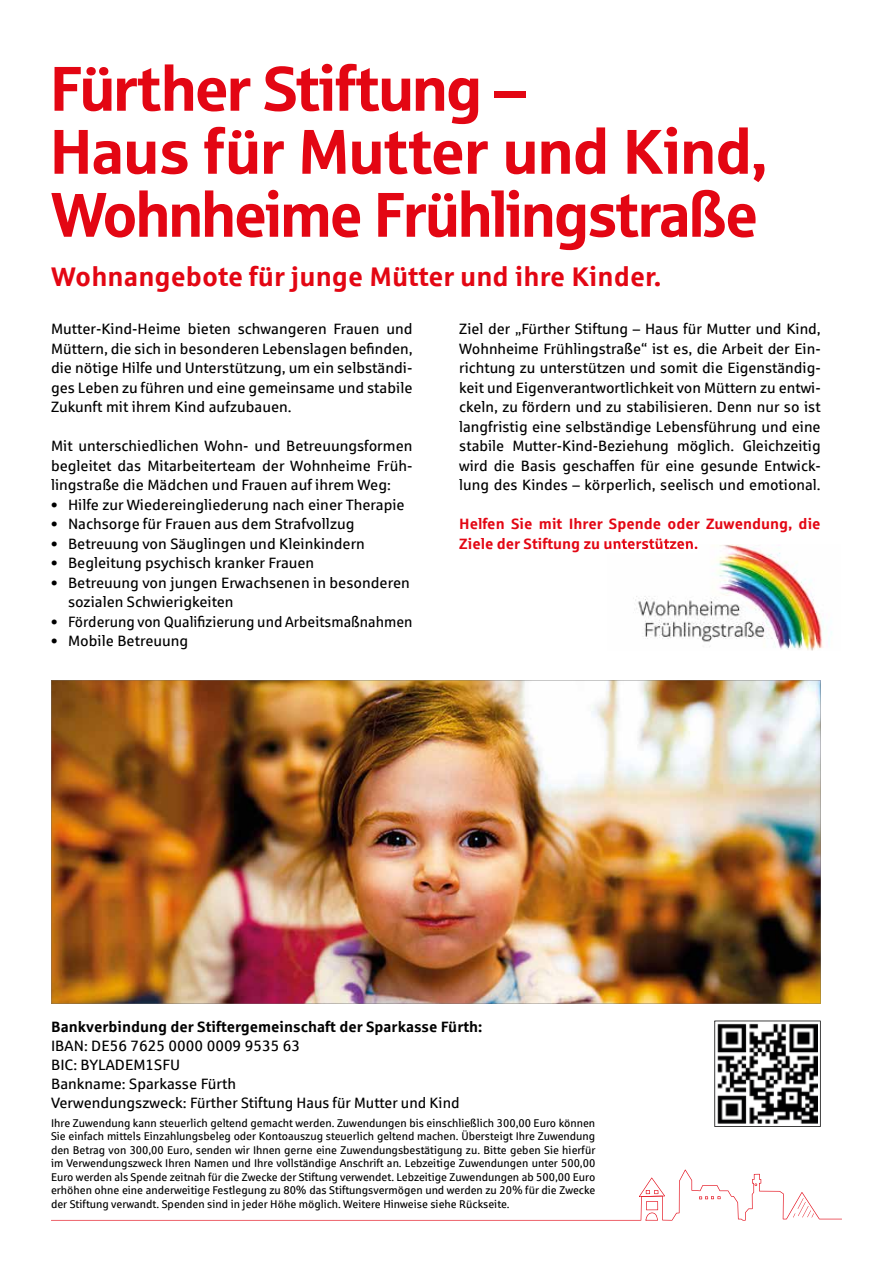
<style>
.page{position:relative;width:893px;height:1263px;background:#fff}
.page>*{position:absolute;margin:0;border:0;box-sizing:border-box;transform-origin:0 0}
.t1{font:63px/63px "Sparkasse Head";letter-spacing:-.01em;color:#e30613}
.t2{font:700 27px "Sparkasse Rg";color:#e30613}
.t3{font:15px/19.5px "Sparkasse Rg";color:#000;text-align:justify}
.t4{font:700 15px/19.5px "Sparkasse Rg";color:#e30613}
.t5{font:700 15px "Sparkasse Rg";color:#000}
.t6{font:11.25px/13.5px "Sparkasse Rg";color:#000;text-align:justify}
</style>
<div class="page">
<svg style="left:51px;top:1169px;width:791px;height:51px"></svg>
<img style="left:51px;top:680px;width:770px;height:323px">
<img style="left:634px;top:544px;width:198px;height:107px">
<img style="left:607px;top:544px;width:90px;height:8px">
<svg style="left:714px;top:1020px;width:107px;height:107px"></svg>
<h1 class="t1" style="left:51px;top:55px;width:717px">Fürther Stiftung –<br>Haus für Mutter und Kind,<br>Wohnheime Frühlingstraße</h1>
<h2 class="t2" style="left:51px;top:259px;width:612px">Wohnangebote für junge Mütter und ihre Kinder.</h2>
<p class="t3" style="left:51px;top:319px;width:363px">Mutter-Kind-Heime bieten schwangeren Frauen und Müttern, die sich in besonderen Lebenslagen befinden, die nötige Hilfe und Unterstützung, um ein selbständi&shy;ges Leben zu führen und eine gemeinsame und stabile Zukunft mit ihrem Kind aufzubauen.</p>
<p class="t3" style="left:51px;top:436px;width:363px">Mit unterschiedlichen Wohn- und Betreuungsformen begleitet das Mitarbeiterteam der Wohnheime Früh&shy;lingstraße die Mädchen und Frauen auf ihrem Weg:</p>
<p class="t3" style="left:51px;top:494px;width:355px">• Hilfe zur Wiedereingliederung nach einer Therapie</p>
<p class="t3" style="left:51px;top:514px;width:305px">• Nachsorge für Frauen aus dem Strafvollzug</p>
<p class="t3" style="left:51px;top:533px;width:315px">• Betreuung von Säuglingen und Kleinkindern</p>
<p class="t3" style="left:51px;top:553px;width:265px">• Begleitung psychisch kranker Frauen</p>
<p class="t3" style="left:68px;top:572px;width:343px;text-indent:-17px">• Betreuung von jungen Erwachsenen in besonderen sozialen Schwierigkeiten</p>
<p class="t3" style="left:51px;top:611px;width:363px">• Förderung von Qualifizierung und Arbeitsmaßnahmen</p>
<p class="t3" style="left:51px;top:631px;width:139px">• Mobile Betreuung</p>
<p class="t3" style="left:459px;top:319px;width:363px">Ziel der „Fürther Stiftung – Haus für Mutter und Kind, Wohnheime Frühlingstraße“ ist es, die Arbeit der Ein&shy;richtung zu unterstützen und somit die Eigenständig&shy;keit und Eigenverantwortlichkeit von Müttern zu entwi&shy;ckeln, zu fördern und zu stabilisieren. Denn nur so ist langfristig eine selbständige Lebensführung und eine stabile Mutter-Kind-Beziehung möglich. Gleichzeitig wird die Basis geschaffen für eine gesunde Entwick&shy;lung des Kindes – körperlich, seelisch und emotional.</p>
<p class="t4" style="left:459px;top:514px;width:363px">Helfen Sie mit Ihrer Spende oder Zuwendung, die<br>Ziele der Stiftung zu unterstützen.</p>
<p class="t5" style="left:51px;top:1017px;width:433px">Bankverbindung der Stiftergemeinschaft der Sparkasse Fürth:</p>
<p class="t3" style="left:51px;top:1036px;width:410px;line-height:19px;text-align:left">IBAN: DE56 7625 0000 0009 9535 63<br>BIC: BYLADEM1SFU<br>Bankname: Sparkasse Fürth<br>Verwendungszweck: Fürther Stiftung Haus für Mutter und Kind</p>
<p class="t6" style="left:51px;top:1116px;width:546px">Ihre Zuwendung kann steuerlich geltend gemacht werden. Zuwendungen bis einschließlich 300,00 Euro können Sie einfach mittels Einzahlungsbeleg oder Kontoauszug steuerlich geltend machen. Übersteigt Ihre Zuwendung den Betrag von 300,00 Euro, senden wir Ihnen gerne eine Zuwendungsbestätigung zu. Bitte geben Sie hierfür im Verwendungszweck Ihren Namen und Ihre vollständige Anschrift an. Lebzeitige Zuwendungen unter 500,00<br>Euro werden als Spende zeitnah für die Zwecke der Stiftung verwendet. Lebzeitige Zuwendungen ab 500,00 Euro erhöhen ohne eine anderweitige Festlegung zu 80% das Stiftungsvermögen und werden zu 20% für die Zwecke der Stiftung verwandt. Spenden sind in jeder Höhe möglich. Weitere Hinweise siehe Rückseite.</p>
</div>
